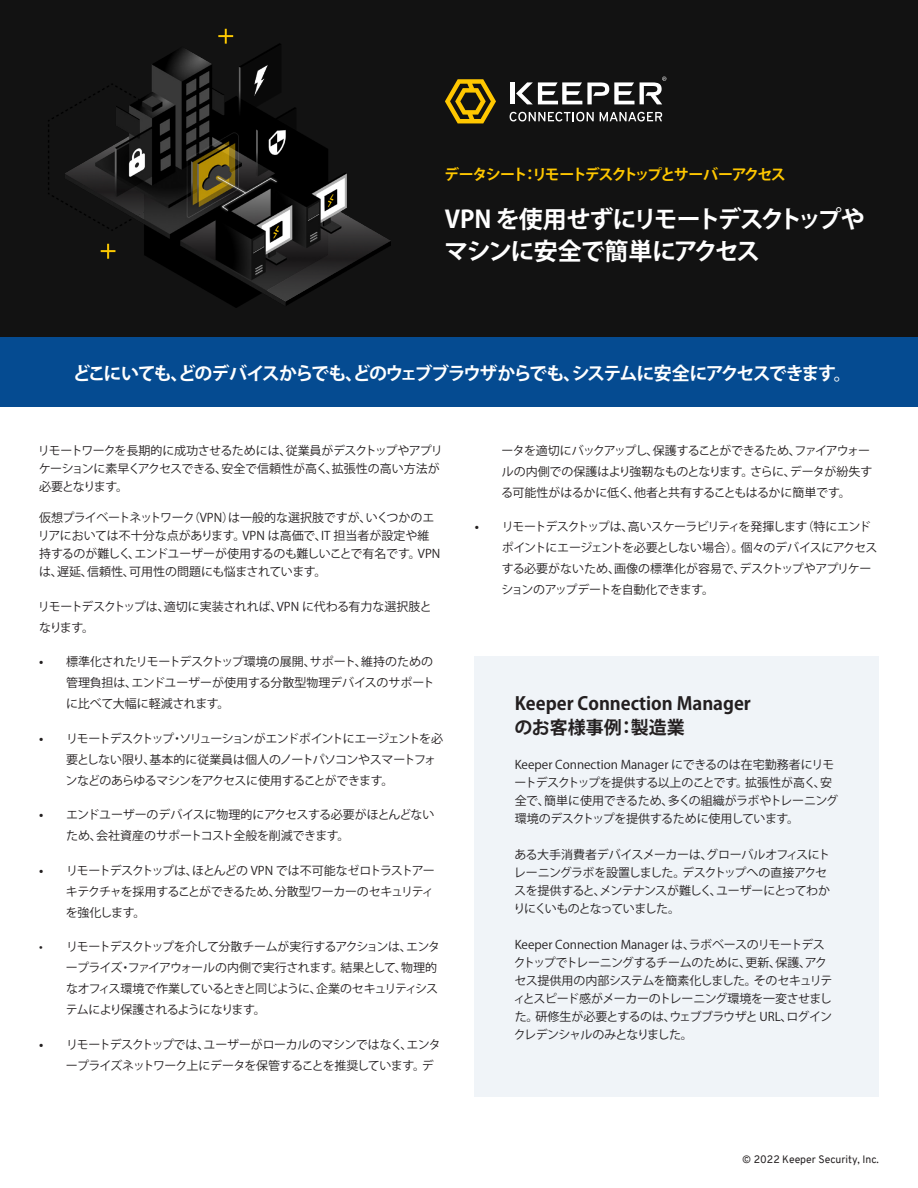
<style>
.page{position:relative;width:918px;height:1188px;background:#fff}
.page>*{position:absolute;margin:0;border:0;box-sizing:border-box;transform-origin:0 0}
.t1{font:700 24px/31.5px "Koz Go Pr 6 N";letter-spacing:-.06em;color:#fff}
.Subhead{font:700 18px "Koz Go Pr 6 N";letter-spacing:-.09em;color:#fff}
.Subhead-2{font:700 18px/24px "Koz Go Pr 6 N";color:#231f20}
.t2{font:700 15px "Koz Go Pr 6 N";letter-spacing:-.12em;color:#ffc700}
.Body{font:12px/18px "Koz Go Pr 6 N";letter-spacing:-.04em;color:#231f20}
.Body-2{font:12px/18px "Koz Go Pr 6 N";letter-spacing:-.01em;color:#231f20}
.Body-3{font:12px/21px "Koz Go Pr 6 N";letter-spacing:-.08em;color:#231f20}
.Body-4{font:12px/21px "Koz Go Pr 6 N";letter-spacing:-.02em;color:#231f20}
.Body-5{font:12px/21px "Koz Go Pr 6 N";letter-spacing:-.06em;color:#231f20}
.t3{font:10.5px "Overpass";color:#231f20}
.s1{font-weight:700}
</style>
<div class="page">
<div style="left:475px;top:656px;width:404px;height:440px;background:#f0f4f8"></div>
<div style="left:0;top:0;width:918px;height:337px;background:#121212"></div>
<div style="left:0;top:337px;width:918px;height:70px;background:#054b91"></div>
<img style="left:48px;top:28px;width:342px;height:280px">
<svg style="left:445px;top:79px;width:51px;height:44px"></svg>
<hr style="left:510px;top:82px;width:4px;height:22px;background:#fff">
<svg style="left:516px;top:82px;width:118px;height:22px"></svg>
<svg style="left:640px;top:77px;width:26px;height:27px"></svg>
<svg style="left:510px;top:112px;width:84px;height:9px"></svg>
<svg style="left:600px;top:112px;width:62px;height:9px"></svg>
<p class="t2" style="left:444px;top:166px;width:343px">データシート：リモートデスクトップとサーバーアクセス</p>
<p class="t1" style="left:444px;top:204px;width:422px">VPN を使用せずにリモートデスクトップやマシンに安全で簡単にアクセス</p>
<p class="Subhead" style="left:73px;top:363px;width:780px">どこにいても、どのデバイスからでも、どのウェブブラウザからでも、システムに安全にアクセスできます。</p>
<p class="Body" style="left:38px;top:441px;width:406px">リモートワークを長期的に成功させるためには、従業員がデスクトップやアプリケーションに素早くアクセスできる、安全で信頼性が高く、拡張性の高い方法が必要となります。</p>
<p class="Body-2" style="left:38px;top:509px;width:404px">仮想プライベートネットワーク（VPN）は一般的な選択肢ですが、いくつかのエリアにおいては不十分な点があります。VPN は高価で、IT 担当者が設定や維持するのが難しく、エンドユーザーが使用するのも難しいことで有名です。VPNは、遅延、信頼性、可用性の問題にも悩まされています。</p>
<p class="Body-4" style="left:38px;top:596px;width:395px">リモートデスクトップは、適切に実装されれば、VPN に代わる有力な選択肢となります。</p>
<p class="Body" style="left:66px;top:651px;width:370px;line-height:21px;text-align:justify;text-indent:-27px"><span class="s1">•</span> 標準化されたリモートデスクトップ環境の展開、サポート、維持のための管理負担は、エンドユーザーが使用する分散型物理デバイスのサポートに比べて大幅に軽減されます。</p>
<p class="Body-5" style="left:65px;top:728px;width:379px;text-indent:-26px"><span class="s1">•</span> リモートデスクトップ・ソリューションがエンドポイントにエージェントを必要としない限り、基本的に従業員は個人のノートパソコンやスマートフォンなどのあらゆるマシンをアクセスに使用することができます。</p>
<p class="Body-4" style="left:66px;top:804px;width:370px;text-indent:-27px"><span class="s1">•</span> エンドユーザーのデバイスに物理的にアクセスする必要がほとんどないため、会社資産のサポートコスト全般を削減できます。</p>
<p class="Body" style="left:66px;top:860px;width:371px;line-height:21px;text-align:justify;text-indent:-27px"><span class="s1">•</span> リモートデスクトップは、ほとんどの VPN では不可能なゼロトラストアーキテクチャを採用することができるため、分散型ワーカーのセキュリティを強化します。</p>
<p class="Body-3" style="left:66px;top:936px;width:376px;text-indent:-27px">• リモートデスクトップを介して分散チームが実行するアクションは、エンタープライズ・ファイアウォールの内側で実行されます。結果として、物理的なオフィス環境で作業しているときと同じように、企業のセキュリティシステムにより保護されるようになります。</p>
<p class="Body" style="left:66px;top:1034px;width:376px;line-height:21px;text-indent:-27px"><span class="s1">•</span> リモートデスクトップでは、ユーザーがローカルのマシンではなく、エンタープライズネットワーク上にデータを保管することを推奨しています。デ</p>
<p class="Body" style="left:501px;top:440px;width:373px;line-height:21px">ータを適切にバックアップし、保護することができるため、ファイアウォールの内側での保護はより強靭なものとなります。さらに、データが紛失する可能性がはるかに低く、他者と共有することもはるかに簡単です。</p>
<p class="Body" style="left:501px;top:516px;width:378px;line-height:21px;text-indent:-27px"><span class="s1">•</span> リモートデスクトップは、高いスケーラビリティを発揮します（特にエンドポイントにエージェントを必要としない場合）。個々のデバイスにアクセスする必要がないため、画像の標準化が容易で、デスクトップやアプリケーションのアップデートを自動化できます。</p>
<p class="Subhead-2" style="left:515px;top:692px;width:238px">Keeper Connection Managerのお客様事例：製造業</p>
<p class="Body-2" style="left:515px;top:755px;width:325px">Keeper Connection Manager にできるのは在宅勤務者にリモートデスクトップを提供する以上のことです。拡張性が高く、安全で、簡単に使用できるため、多くの組織がラボやトレーニング環境のデスクトップを提供するために使用しています。</p>
<p class="Body" style="left:513px;top:845px;width:318px">ある大手消費者デバイスメーカーは、グローバルオフィスにトレーニングラボを設置しました。デスクトップへの直接アクセスを提供すると、メンテナンスが難しく、ユーザーにとってわかりにくいものとなっていました。</p>
<p class="Body" style="left:513px;top:935px;width:321px">Keeper Connection Manager は、ラボベースのリモートデスクトップでトレーニングするチームのために、更新、保護、アクセス提供用の内部システムを簡素化しました。そのセキュリティとスピード感がメーカーのトレーニング環境を一変させました。研修生が必要とするのは、ウェブブラウザと URL、ログインクレデンシャルのみとなりました。</p>
<p class="t3" style="left:742px;top:1152px;width:138px">© 2022 Keeper Security, Inc.</p>
</div>
